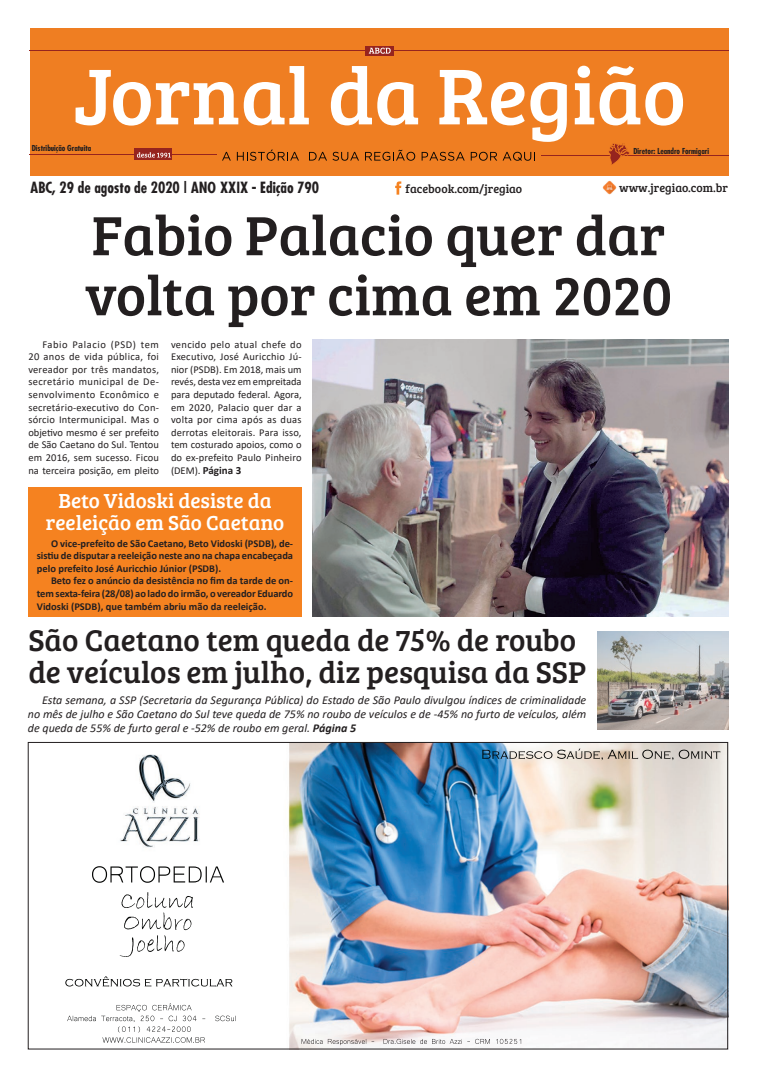
<style>
.page{position:relative;width:757px;height:1078px;background:#fff}
.page>*{position:absolute;margin:0;border:0;box-sizing:border-box;transform-origin:0 0}
.Titulos{font:57px "Bree Serif";color:#231f20}
.Titulos_peq{font:31px "Bree Serif";color:#231f20}
.Titulos_peq-2{font:21px/22px "Bree Serif";color:#fff;text-align:center}
.Texto{font:700 condensed 15px "Futura";color:#231f20}
.Texto-2{font:italic 12px/14.4px "Calibri";color:#231f20;text-align:justify}
.Texto-3{font:12px "Bree Serif";color:#231f20}
.Texto-4{font:700 11px "Calibri";color:#231f20}
.Texto-5{font:10.5px/12.6px "Calibri";color:#231f20;text-align:justify}
.Texto-6{font:700 10.5px/12.6px "Calibri";color:#231f20;text-align:justify}
.Texto-7{font:700 condensed 8px "Futura";color:#231f20}
.s1{font-weight:400;font-size:10.5px}
.s2{font-weight:400}
.s3{font-weight:700}
</style>
<div class="page">
<img style="left:65px;top:744px;width:661px;height:303px">
<div style="left:30px;top:28px;width:699px;height:148px;background:#ef7e22"></div>
<svg style="left:222px;top:152px;width:9px;height:8px"></svg>
<svg style="left:237px;top:149px;width:62px;height:12px"></svg>
<svg style="left:309px;top:152px;width:50px;height:9px"></svg>
<svg style="left:365px;top:150px;width:50px;height:11px"></svg>
<svg style="left:422px;top:152px;width:43px;height:9px"></svg>
<svg style="left:471px;top:152px;width:26px;height:9px"></svg>
<svg style="left:503px;top:152px;width:32px;height:9px"></svg>
<hr style="left:30px;top:154px;width:187px;height:1px;background:#96241e">
<hr style="left:542px;top:155px;width:187px;height:1px;background:#96241e">
<svg style="left:135px;top:149px;width:37px;height:11px"></svg>
<svg style="left:137px;top:152px;width:34px;height:5px"></svg>
<hr style="left:30px;top:50px;width:699px;height:1px;background:#96241e">
<svg style="left:365px;top:46px;width:29px;height:9px"></svg>
<svg style="left:369px;top:48px;width:22px;height:6px"></svg>
<svg style="left:76px;top:70px;width:162px;height:56px"></svg>
<svg style="left:244px;top:66px;width:65px;height:59px"></svg>
<svg style="left:331px;top:66px;width:87px;height:59px"></svg>
<svg style="left:439px;top:70px;width:128px;height:72px"></svg>
<svg style="left:575px;top:66px;width:108px;height:99px"></svg>
<svg style="left:395px;top:181px;width:6px;height:13px"></svg>
<img style="left:602px;top:180px;width:14px;height:15px">
<img style="left:313px;top:339px;width:415px;height:277px">
<img style="left:598px;top:631px;width:131px;height:98px">
<div style="left:28px;top:487px;width:274px;height:129px;background:#f58220"></div>
<p class="Texto-7" style="left:32px;top:143px;width:61px">Distribuição Gratuita</p>
<p class="Texto" style="left:30px;top:178px;width:290px">ABC, 29 de agosto de 2020 | ANO XXIX - Edição 790</p>
<p class="Texto-7" style="left:633px;top:146px;width:77px">Diretor: Leandro Formigari</p>
<p class="Texto-3" style="left:406px;top:180px;width:118px">facebook.com/jregiao</p>
<p class="Texto-3" style="left:619px;top:179px;width:110px">www.jregiao.com.br</p>
<p class="Titulos" style="left:91px;top:194px;width:576px">Fabio Palacio quer dar</p>
<p class="Titulos" style="left:85px;top:254px;width:588px">volta por cima em 2020</p>
<p class="Texto-5" style="left:28px;top:337px;width:132px;text-indent:14px">Fabio Palacio (PSD) tem 20 anos de vida pública, foi vereador por três mandatos, secretário municipal de De&shy;senvolvimento Econômico e secretário-executivo do Con&shy;sórcio Intermunicipal. Mas o objetivo mesmo é ser prefeito de São Caetano do Sul. Tentou em 2016, sem sucesso. Ficou na terceira posição, em pleito</p>
<p class="Texto-5" style="left:171px;top:337px;width:132px">vencido pelo atual chefe do Executivo, José Auricchio Jú&shy;nior (PSDB). Em 2018, mais um revés, desta vez em empreitada para deputado federal. Agora, em 2020, Palacio quer dar a volta por cima após as duas derrotas eleitorais. Para isso, tem costurado apoios, como o do ex-prefeito Paulo Pinheiro</p>
<p class="Texto-4" style="left:171px;top:462px;width:72px"><span class="s1">(DEM)</span><span class="s2">.</span> Página 3</p>
<p class="Titulos_peq-2" style="left:46px;top:488px;width:240px">Beto Vidoski desiste da reeleição em São Caetano</p>
<p class="Texto-6" style="left:37px;top:536px;width:258px;text-indent:14px">O vice-prefeito de São Caetano, Beto Vidoski (PSDB), de&shy;sistiu de disputar a reeleição neste ano na chapa encabeçada pelo prefeito José Auricchio Júnior (PSDB).</p>
<p class="Texto-6" style="left:37px;top:574px;width:258px;text-indent:14px">Beto fez o anúncio da desistência no fim da tarde de on&shy;tem sexta-feira (28/08) ao lado do irmão, o vereador Eduardo Vidoski (PSDB), que também abriu mão da reeleição.</p>
<p class="Titulos_peq" style="left:28px;top:617px;width:549px">São Caetano tem queda de 75% de roubo</p>
<p class="Titulos_peq" style="left:28px;top:649px;width:559px">de veículos em julho, diz pesquisa da SSP</p>
<p class="Texto-2" style="left:28px;top:691px;width:560px;text-indent:14px">Esta semana, a SSP (Secretaria da Segurança Pública) do Estado de São Paulo divulgou índices de criminalidade no mês de julho e São Caetano do Sul teve queda de 75% no roubo de veículos e de -45% no furto de veículos, além de queda de 55% de furto geral e -52% de roubo em geral. <span class="s3">Página 5</span></p>
</div>
